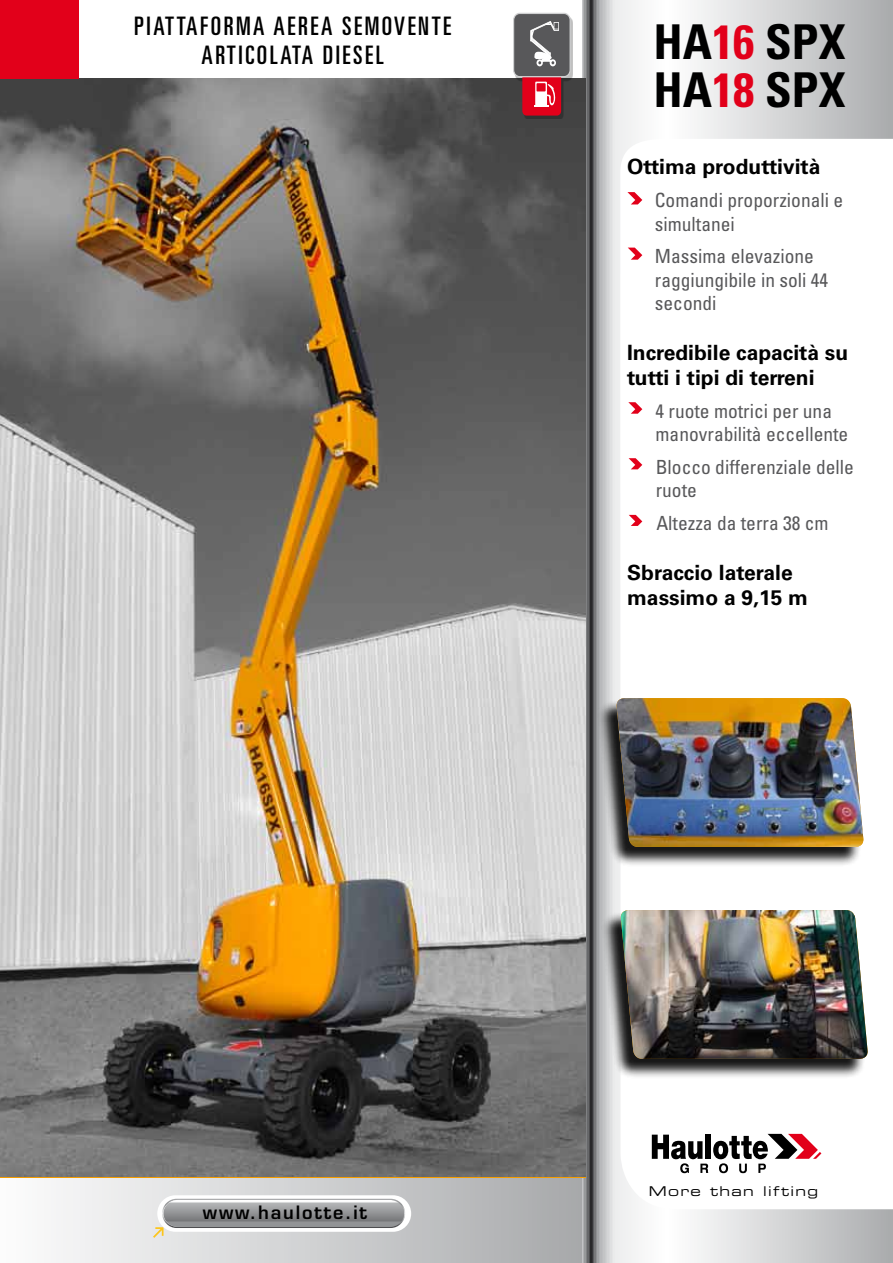
<style>
.page{position:relative;width:893px;height:1263px;background:#fff}
.page>*{position:absolute;margin:0;border:0;box-sizing:border-box;transform-origin:0 0}
.t1{font:700 condensed 48px/48px "Univers";color:#000}
.t2{font:ultra-condensed 25.5px/28.5px "Univers";letter-spacing:.1em;color:#000;text-align:center}
.t3{font:700 21px/25.2px "Univers";color:#000}
.t4{font:condensed 19.5px/23.4px "Univers";color:#58585a}
.t5{font:600 18px "Eurostile";letter-spacing:.1em;color:#000}
.t6{font:13.5px "Eurostile Extended Two";letter-spacing:.1em;color:#000}
.s1{color:#e2001a}
</style>
<div class="page">
<div style="left:0;top:1177px;width:589px;height:86px;background:linear-gradient(to right,#fdfdfe,#a7a8aa)"></div>
<div style="left:157px;top:1195px;width:254px;height:37px;background:linear-gradient(to right,#fefefe,#fff);border-radius:18px"></div>
<div style="left:162px;top:1199px;width:243px;height:29px;background:#aaabad;border-radius:15px"></div>
<svg style="left:153px;top:1200px;width:251px;height:38px"></svg>
<svg style="left:582px;top:0;width:311px;height:1263px"></svg>
<img style="left:0;top:79px;width:586px;height:1098px">
<div style="left:601px;top:911px;width:265px;height:167px;background:#000;opacity:.91"></div>
<svg style="left:597px;top:910px;width:295px;height:149px"></svg>
<img style="left:620px;top:910px;width:248px;height:149px">
<div style="left:597px;top:700px;width:265px;height:166px;background:#000;opacity:.91"></div>
<svg style="left:593px;top:698px;width:294px;height:149px"></svg>
<img style="left:616px;top:698px;width:248px;height:149px">
<div style="left:515px;top:16px;width:58px;height:103px;background:#000;opacity:.25"></div>
<div style="left:522px;top:72px;width:39px;height:44px;background:#e2001a;border-radius:4px"></div>
<div style="left:514px;top:13px;width:56px;height:64px;background:#58585a;border-radius:6px"></div>
<div style="left:513px;top:13px;width:58px;height:64px;border:1px solid #d0d1d2;border-radius:6px"></div>
<svg style="left:534px;top:82px;width:22px;height:25px"></svg>
<svg style="left:530px;top:21px;width:29px;height:45px"></svg>
<svg style="left:627px;top:192px;width:15px;height:12px"></svg>
<svg style="left:628px;top:248px;width:14px;height:12px"></svg>
<svg style="left:628px;top:402px;width:14px;height:12px"></svg>
<svg style="left:629px;top:458px;width:13px;height:11px"></svg>
<svg style="left:629px;top:515px;width:13px;height:11px"></svg>
<div style="left:0;top:0;width:79px;height:79px;background:#e2001a"></div>
<h2 class="t2" style="left:134px;top:12px;width:319px">PIATTAFORMA AEREA SEMOVENTE<br>ARTICOLATA DIESEL</h2>
<h1 class="t1" style="left:653px;top:18px;width:193px">HA<span class="s1">16</span> SPX<br>HA<span class="s1">18</span> SPX</h1>
<p class="t3" style="left:627px;top:155px;width:195px">Ottima produttività</p>
<p class="t4" style="left:655px;top:188px;width:190px">Comandi proporzionali e simultanei</p>
<p class="t4" style="left:655px;top:244px;width:175px">Massima elevazione raggiungibile in soli 44 secondi</p>
<p class="t3" style="left:627px;top:340px;width:223px">Incredibile capacità su tutti i tipi di terreni</p>
<p class="t4" style="left:655px;top:399px;width:194px">4 ruote motrici per una manovrabilità eccellente</p>
<p class="t4" style="left:656px;top:455px;width:200px">Blocco differenziale delle ruote</p>
<p class="t4" style="left:656px;top:511px;width:174px">Altezza da terra 38 cm</p>
<p class="t3" style="left:627px;top:560px;width:182px">Sbraccio laterale massimo a 9,15 m</p>
<p class="t5" style="left:203px;top:1201px;width:166px">www.haulotte.it</p>
<p class="t6" style="left:649px;top:1182px;width:171px">More than lifting</p>
</div>
